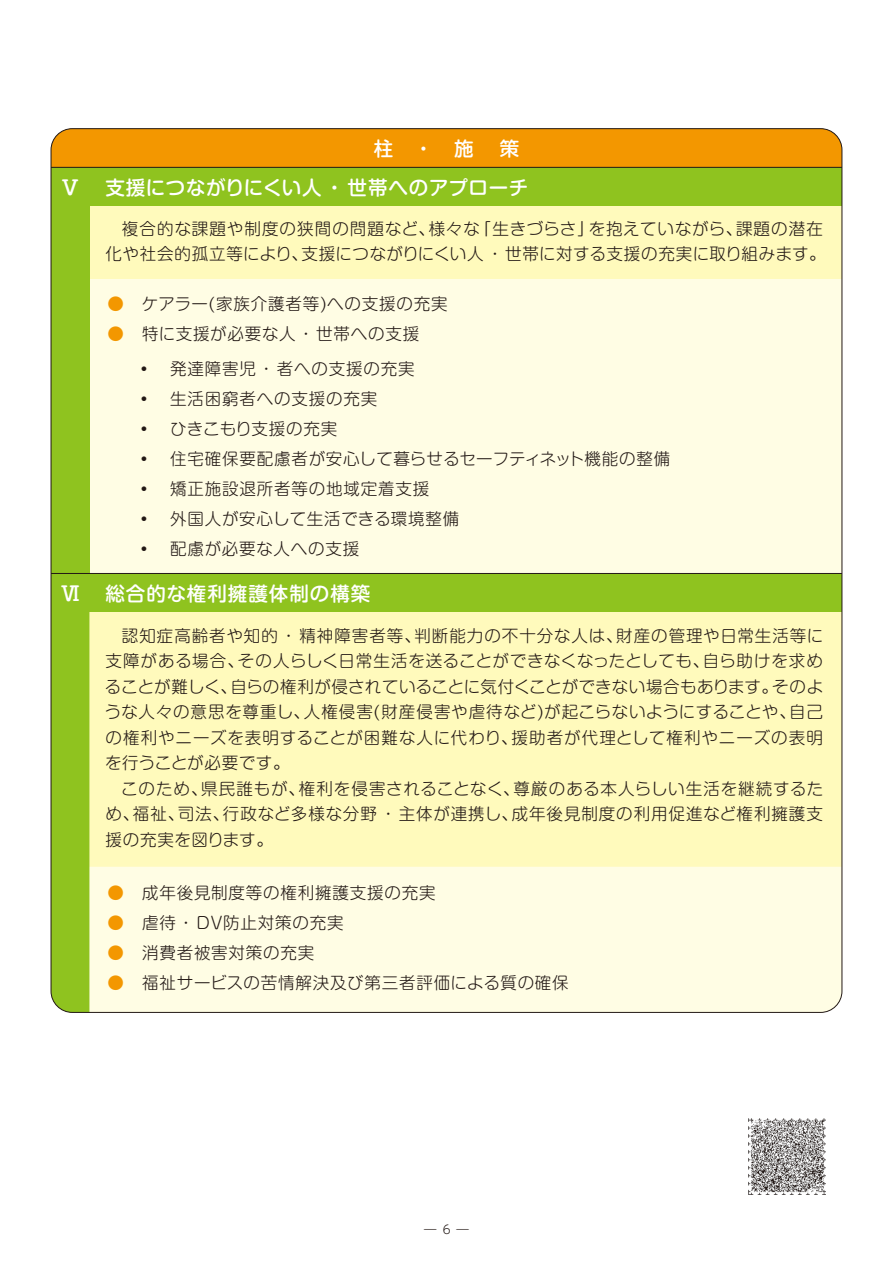
<style>
.page{position:relative;width:893px;height:1263px;background:#fff}
.page>*{position:absolute;margin:0;border:0;box-sizing:border-box;transform-origin:0 0}
.t1{font:500 19.5px "Shin M Go Pro";letter-spacing:.03em;color:#fff}
.t2{font:500 19.5px "Shin M Go Pro";letter-spacing:.05em;color:#fff}
.t3{font:300 16.5px/25.5px "Shin M Go Pro";letter-spacing:.05em;color:#221815;text-align:justify}
.t4{font:300 12px "UD Shin M Go Pro";color:#221815;scale:2.5 1}
.s1{color:#f39700}
</style>
<div class="page">
<div style="left:51px;top:612px;width:791px;height:255px;background:#fffabc"></div>
<div style="left:89px;top:867px;width:753px;height:145px;background:#fffde4"></div>
<div style="left:51px;top:612px;width:38px;height:400px;background:#8fc31f"></div>
<div style="left:51px;top:130px;width:791px;height:37px;background:#f39700"></div>
<div style="left:51px;top:573px;width:791px;height:39px;background:#8fc31f"></div>
<div style="left:51px;top:278px;width:791px;height:295px;background:#fffde4"></div>
<div style="left:51px;top:206px;width:791px;height:72px;background:#fffabc"></div>
<div style="left:51px;top:167px;width:791px;height:39px;background:#8fc31f"></div>
<div style="left:51px;top:167px;width:39px;height:409px;background:#8fc31f"></div>
<hr style="left:51px;top:167px;width:791px;height:1px;background:#221815">
<hr style="left:51px;top:573px;width:791px;height:1px;background:#221815">
<img style="left:748px;top:1118px;width:77px;height:77px">
<p class="t2" style="left:374px;top:133px;width:101px">柱 ・ 施</p>
<p class="t2" style="left:500px;top:133px;width:21px">策</p>
<p class="t2" style="left:60px;top:172px;width:21px">Ⅴ</p>
<p class="t1" style="left:105px;top:172px;width:424px">支援につながりにくい人 ・ 世帯へのアプローチ</p>
<p class="t3" style="left:105px;top:214px;width:722px;text-align:right">複合的な課題や制度の狭間の問題など、様々な「生きづらさ」を抱えていながら、課題の潜在化や社会的孤立等により、支援につながりにくい人・世帯に対する支援の充実に取り組みます。</p>
<p class="t3" style="left:107px;top:289px;width:342px"><span class="s1">●</span> ケアラー(家族介護者等)への支援の充実</p>
<p class="t3" style="left:107px;top:319px;width:313px"><span class="s1">●</span> 特に支援が必要な人 ・ 世帯への支援</p>
<p class="t3" style="left:136px;top:352px;width:536px;line-height:30px;text-align:left">・　発達障害児 ・ 者への支援の充実<br>・　生活困窮者への支援の充実<br>・　ひきこもり支援の充実<br>・　住宅確保要配慮者が安心して暮らせるセーフティネット機能の整備・　矯正施設退所者等の地域定着支援<br>・　外国人が安心して生活できる環境整備<br>・　配慮が必要な人への支援</p>
<p class="t2" style="left:60px;top:578px;width:21px">Ⅵ</p>
<p class="t2" style="left:105px;top:578px;width:266px">総合的な権利擁護体制の構築</p>
<p class="t3" style="left:105px;top:621px;width:720px;text-indent:17px">認知症高齢者や知的・精神障害者等、判断能力の不十分な人は、財産の管理や日常生活等に支障がある場合、その人らしく日常生活を送ることができなくなったとしても、自ら助けを求めることが難しく、自らの権利が侵されていることに気付くことができない場合もあります。そのような人々の意思を尊重し、人権侵害(財産侵害や虐待など)が起こらないようにすることや、自己の権利やニーズを表明することが困難な人に代わり、援助者が代理として権利やニーズの表明を行うことが必要です。</p>
<p class="t3" style="left:105px;top:774px;width:719px;text-indent:16px">このため、県民誰もが、権利を侵害されることなく、尊厳のある本人らしい生活を継続するため、福祉、司法、行政など多様な分野・主体が連携し、成年後見制度の利用促進など権利擁護支援の充実を図ります。</p>
<p class="t3" style="left:107px;top:878px;width:330px"><span class="s1">●</span> 成年後見制度等の権利擁護支援の充実</p>
<p class="t3" style="left:107px;top:908px;width:238px"><span class="s1">●</span> 虐待 ・ DV防止対策の充実</p>
<p class="t3" style="left:107px;top:938px;width:209px"><span class="s1">●</span> 消費者被害対策の充実</p>
<p class="t3" style="left:107px;top:968px;width:463px"><span class="s1">●</span> 福祉サービスの苦情解決及び第三者評価による質の確保</p>
<p class="t4" style="left:423px;top:1220px;width:20px">- 6 -</p>
</div>
